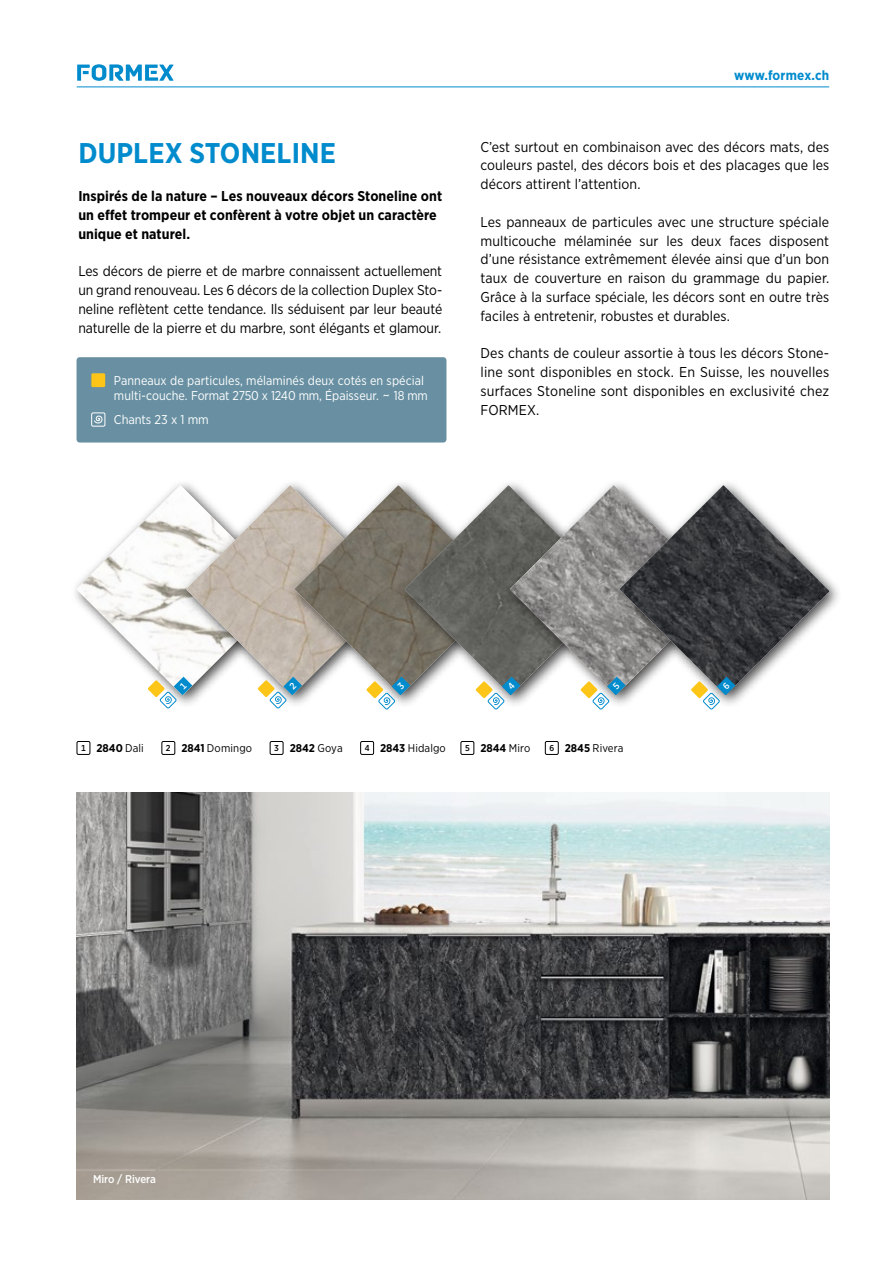
<style>
.page{position:relative;width:893px;height:1263px;background:#fff}
.page>*{position:absolute;margin:0;border:0;box-sizing:border-box;transform-origin:0 0}
.t1{font:700 28.5px "Gotham Narrow";letter-spacing:.005em;color:#008bcd}
.t2{font:14.25px/18.8px "Gotham Narrow";letter-spacing:.005em;color:#000;text-align:justify}
.t3{font:700 14.25px/18.8px "Gotham Narrow";letter-spacing:.005em;color:#000}
.t4{font:700 13.5px "Gotham Narrow";letter-spacing:.01em;color:#008bcd}
.t5{font:12.75px/15.8px "Gotham Narrow";letter-spacing:.005em;color:#fff}
.t6{font:11.25px "Gotham Narrow";letter-spacing:.01em;color:#000}
.t7{font:700 11.25px "Gotham Narrow";letter-spacing:-.005em;color:#000}
.t8{font:500 11.25px "Gotham Narrow";letter-spacing:-.005em;color:#fff}
.s1{font-size:15px}
.s2{font-weight:500;font-size:8.55px}
.s3{font-weight:400}
.s4{font-weight:700}
</style>
<div class="page">
<div style="left:77px;top:357px;width:369px;height:85px;background:#6890a2;border-radius:3px"></div>
<div style="left:91px;top:373px;width:14px;height:14px;background:#fcc517"></div>
<div style="left:91px;top:413px;width:14px;height:13px;border:1px solid #fff"></div>
<svg style="left:94px;top:415px;width:9px;height:9px"></svg>
<hr style="left:77px;top:87px;width:752px;height:1px;background:#008bcd">
<svg style="left:77px;top:64px;width:97px;height:17px"></svg>
<img style="left:77px;top:792px;width:752px;height:407px">
<img style="left:77px;top:485px;width:103px;height:192px">
<div style="left:180px;top:479px;width:230px;height:230px;background:#000;opacity:.75"></div>
<img style="left:186px;top:485px;width:102px;height:210px">
<div style="left:288px;top:479px;width:231px;height:230px;background:#000;opacity:.75"></div>
<img style="left:295px;top:485px;width:103px;height:210px">
<div style="left:398px;top:479px;width:231px;height:230px;background:#000;opacity:.75"></div>
<img style="left:405px;top:485px;width:98px;height:210px">
<div style="left:503px;top:479px;width:231px;height:230px;background:#000;opacity:.75"></div>
<img style="left:510px;top:485px;width:103px;height:210px">
<div style="left:613px;top:479px;width:231px;height:230px;background:#000;opacity:.75"></div>
<img style="left:620px;top:485px;width:209px;height:210px">
<div style="left:77px;top:741px;width:13px;height:14px;border:1px solid #000"></div>
<div style="left:162px;top:741px;width:13px;height:14px;border:1px solid #000"></div>
<div style="left:270px;top:741px;width:13px;height:14px;border:1px solid #000"></div>
<div style="left:360px;top:741px;width:14px;height:14px;border:1px solid #000"></div>
<div style="left:461px;top:741px;width:13px;height:14px;border:1px solid #000"></div>
<div style="left:545px;top:741px;width:14px;height:14px;border:1px solid #000"></div>
<svg style="left:148px;top:677px;width:44px;height:32px"></svg>
<svg style="left:258px;top:677px;width:44px;height:32px"></svg>
<svg style="left:366px;top:677px;width:44px;height:33px"></svg>
<svg style="left:476px;top:677px;width:44px;height:33px"></svg>
<svg style="left:580px;top:677px;width:46px;height:33px"></svg>
<svg style="left:691px;top:677px;width:44px;height:33px"></svg>
<h1 class="t1" style="left:78px;top:135px;width:259px">DUPLEX STONELINE</h1>
<p class="t3" style="left:78px;top:187px;width:365px">Inspirés de la nature – Les nouveaux décors Stoneline ont un effet trompeur et confèrent à votre objet un caractère unique et naturel.</p>
<p class="t2" style="left:78px;top:262px;width:365px">Les décors de pierre et de marbre connaissent actuellement un grand renouveau. Les 6 décors de la collection Duplex Sto&shy;neline reflètent cette tendance. Ils séduisent par leur beauté naturelle de la pierre et du marbre, sont élégants et glamour.</p>
<p class="t5" style="left:114px;top:372px;width:315px">Panneaux de particules, mélaminés deux cotés en spécial multi-couche. Format 2750 x 1240 mm, Épaisseur. <span class="s1">~</span> 18 mm</p>
<p class="t5" style="left:114px;top:411px;width:96px">Chants 23 x 1 mm</p>
<p class="t4" style="left:734px;top:67px;width:96px">www.formex.ch</p>
<p class="t2" style="left:480px;top:137px;width:350px">C’est surtout en combinaison avec des décors mats, des couleurs pastel, des décors bois et des placages que les décors attirent l’attention.</p>
<p class="t2" style="left:480px;top:212px;width:350px">Les panneaux de particules avec une structure spéciale multicouche mélaminée sur les deux faces disposent d’une résistance extrêmement élevée ainsi que d’un bon taux de couverture en raison du grammage du papier.<br>Grâce à la surface spéciale, les décors sont en outre très faciles à entretenir, robustes et durables.</p>
<p class="t2" style="left:480px;top:343px;width:350px">Des chants de couleur assortie à tous les décors Stone&shy;line sont disponibles en stock. En Suisse, les nouvelles surfaces Stoneline sont disponibles en exclusivité chez FORMEX.</p>
<p class="t7" style="left:81px;top:741px;width:64px"><span class="s2">1</span> 2840 <span class="s3">Dali</span></p>
<p class="t6" style="left:166px;top:741px;width:88px"><span class="s2">2</span> <span class="s4">2841</span> Domingo</p>
<p class="t7" style="left:274px;top:741px;width:70px"><span class="s2">3</span> 2842 <span class="s3">Goya</span></p>
<p class="t6" style="left:365px;top:741px;width:83px"><span class="s2">4</span> <span class="s4">2843</span> Hidalgo</p>
<p class="t7" style="left:465px;top:741px;width:67px"><span class="s2">5</span> 2844 <span class="s3">Miro</span></p>
<p class="t6" style="left:549px;top:741px;width:76px"><span class="s2">6</span> <span class="s4">2845</span> Rivera</p>
<p class="t8" style="left:93px;top:1172px;width:64px">Miro / Rivera</p>
</div>
